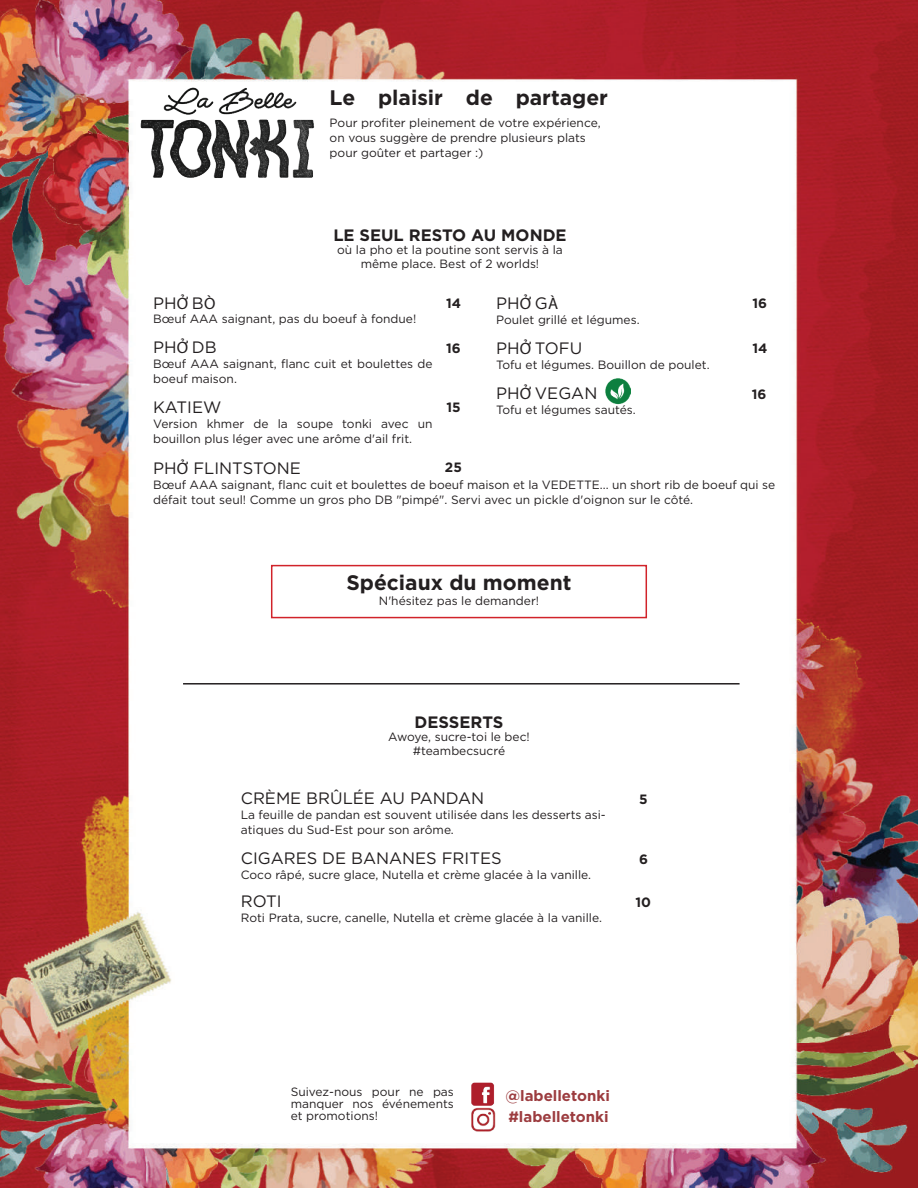
<style>
.page{position:relative;width:918px;height:1188px;background:#fff}
.page>*{position:absolute;margin:0;border:0;box-sizing:border-box;transform-origin:0 0}
.t1{font:700 21px "Gotham";color:#231f20}
.t2{font:16.5px "Gotham";color:#231f20}
.t3{font:700 16.5px "Gotham";color:#231f20}
.t4{font:700 15px/21.3px "Gotham";color:#9c3c3f}
.t5{font:700 13.5px "Gotham";color:#231f20}
.t6{font:12px/15px "Gotham";color:#231f20}
.s1{font-family:"Myriad Pro"}
</style>
<div class="page">
<img style="left:0;top:0;width:918px;height:1188px">
<img style="left:466px;top:1079px;width:34px;height:37px">
<img style="left:467px;top:1100px;width:31px;height:36px">
<img style="left:124px;top:75px;width:198px;height:113px">
<div style="left:271px;top:565px;width:376px;height:53px;border:2px solid #d1232a"></div>
<img style="left:602px;top:373px;width:29px;height:34px">
<hr style="left:183px;top:683px;width:557px;height:2px;background:#231f20">
<h1 class="t1" style="left:330px;top:84px;width:280px">Le plaisir de partager</h1>
<p class="t6" style="left:330px;top:115px;width:272px">Pour profiter pleinement de votre expérience, on vous suggère de prendre plusieurs plats pour goûter et partager :)</p>
<h2 class="t3" style="left:333px;top:224px;width:235px">LE SEUL RESTO AU MONDE</h2>
<p class="t6" style="left:337px;top:243px;width:227px;line-height:13.5px;text-align:center">où la pho et la poutine sont servis à la même place. Best of 2 worlds!</p>
<h2 class="t2" style="left:153px;top:293px;width:64px">PH<span class="s1">Ở</span> B<span class="s1">Ò</span></h2>
<p class="t6" style="left:153px;top:311px;width:265px">Bœuf AAA saignant, pas du boeuf à fondue!</p>
<h2 class="t2" style="left:153px;top:336px;width:65px">PH<span class="s1">Ở</span> DB</h2>
<p class="t6" style="left:153px;top:356px;width:281px">Bœuf AAA saignant, flanc cuit et boulettes de boeuf maison.</p>
<h2 class="t2" style="left:153px;top:396px;width:70px">KATIEW</h2>
<p class="t6" style="left:153px;top:416px;width:281px">Version khmer de la soupe tonki avec un bouillon plus léger avec une arôme d'ail frit.</p>
<h2 class="t2" style="left:496px;top:293px;width:63px">PH<span class="s1">Ở</span> G<span class="s1">À</span></h2>
<p class="t6" style="left:496px;top:312px;width:145px">Poulet grillé et légumes.</p>
<h2 class="t2" style="left:496px;top:338px;width:88px">PH<span class="s1">Ở</span> TOFU</h2>
<p class="t6" style="left:496px;top:357px;width:215px">Tofu et légumes. Bouillon de poulet.</p>
<h2 class="t2" style="left:496px;top:383px;width:103px">PH<span class="s1">Ở</span> VEGAN</h2>
<p class="t6" style="left:496px;top:402px;width:141px">Tofu et légumes sautés.</p>
<p class="t5" style="left:446px;top:295px;width:16px">14</p>
<p class="t5" style="left:753px;top:295px;width:16px">16</p>
<p class="t5" style="left:446px;top:340px;width:16px">16</p>
<p class="t5" style="left:752px;top:339px;width:16px">14</p>
<p class="t5" style="left:752px;top:385px;width:16px">16</p>
<p class="t5" style="left:446px;top:398px;width:16px">15</p>
<h2 class="t2" style="left:153px;top:458px;width:149px">PH<span class="s1">Ở</span> FLINTSTONE</h2>
<p class="t6" style="left:153px;top:477px;width:624px">Bœuf AAA saignant, flanc cuit et boulettes de boeuf maison et la VEDETTE... un short rib de boeuf qui se défait tout seul! Comme un gros pho DB "pimpé". Servi avec un pickle d'oignon sur le côté.</p>
<p class="t5" style="left:445px;top:458px;width:18px">25</p>
<h1 class="t1" style="left:347px;top:569px;width:226px">Spéciaux du moment</h1>
<p class="t6" style="left:379px;top:593px;width:162px">N'hésitez pas le demander!</p>
<h2 class="t3" style="left:415px;top:711px;width:90px">DESSERTS</h2>
<p class="t6" style="left:388px;top:730px;width:143px;line-height:13.5px;text-align:center">Awoye, sucre-toi le bec! #teambecsucré</p>
<h2 class="t2" style="left:241px;top:788px;width:245px">CRÈME BRÛLÉE AU PANDAN</h2>
<p class="t6" style="left:241px;top:807px;width:367px">La feuille de pandan est souvent utilisée dans les desserts asi&shy;atiques du Sud-Est pour son arôme.</p>
<h2 class="t2" style="left:241px;top:848px;width:262px">CIGARES DE BANANES FRITES</h2>
<p class="t6" style="left:241px;top:867px;width:352px">Coco râpé, sucre glace, Nutella et crème glacée à la vanille.</p>
<h2 class="t2" style="left:241px;top:891px;width:42px">ROTI</h2>
<p class="t6" style="left:241px;top:910px;width:363px">Roti Prata, sucre, canelle, Nutella et crème glacée à la vanille.</p>
<p class="t5" style="left:639px;top:790px;width:10px">5</p>
<p class="t5" style="left:639px;top:850px;width:10px">6</p>
<p class="t5" style="left:636px;top:893px;width:17px">10</p>
<p class="t6" style="left:291px;top:1086px;width:165px;line-height:12px;text-align:justify">Suivez-nous pour ne pas manquer nos événements et promotions!</p>
<p class="t4" style="left:505px;top:1085px;width:106px">@labelletonki #labelletonki</p>
</div>
